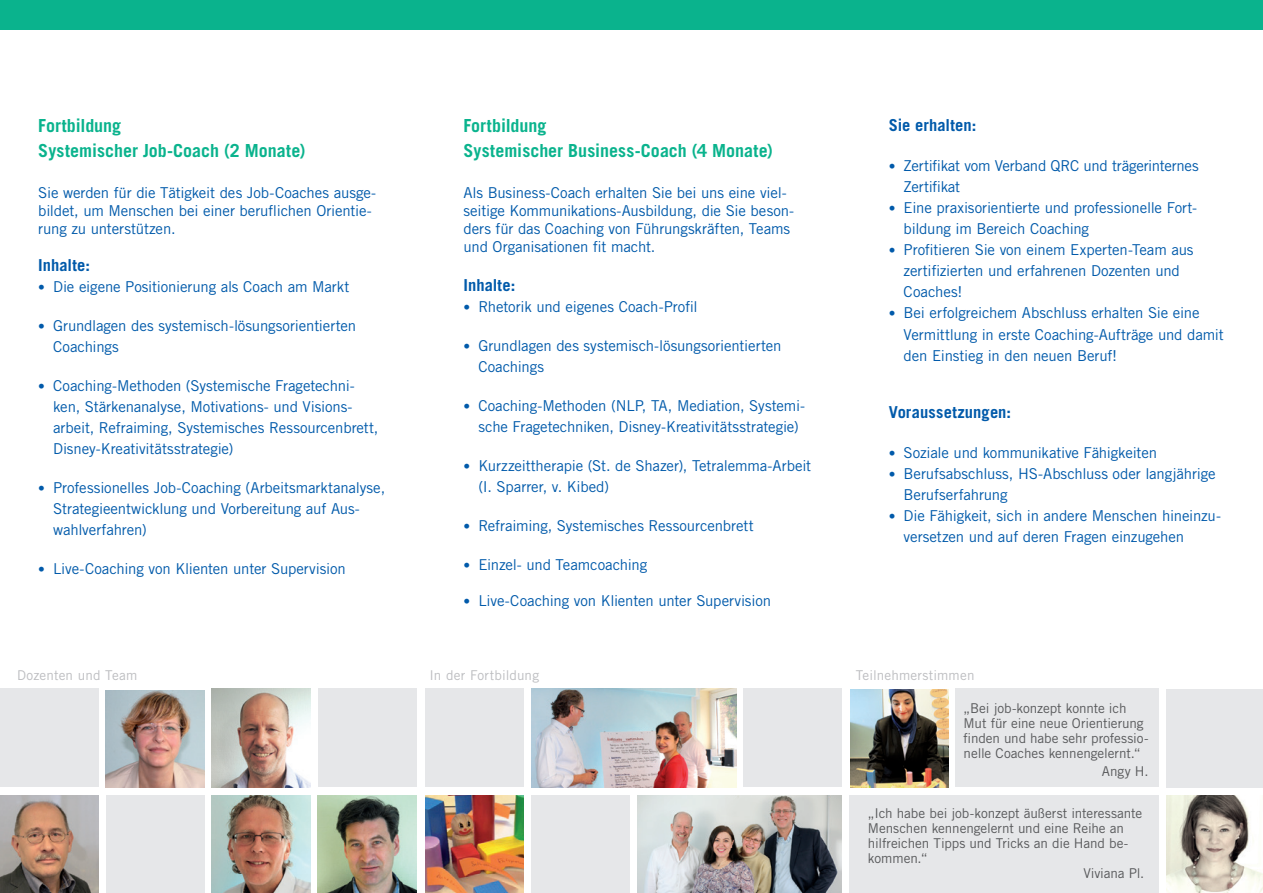
<style>
.page{position:relative;width:1263px;height:893px;background:#fff}
.page>*{position:absolute;margin:0;border:0;box-sizing:border-box;transform-origin:0 0}
.t1{font:700 18px/25.2px "Trade Gothic LT Std";color:#0ab38d}
.t2{font:700 16.5px "Trade Gothic LT Std";letter-spacing:.01em;color:#015aaa}
.t3{font:15px/21px "Trade Gothic LT Std";letter-spacing:-.01em;color:#015aaa}
.t4{font:13.5px/15px "Trade Gothic LT Std";letter-spacing:-.005em;color:#57585a}
.t5{font:13.5px "Trade Gothic LT Std";letter-spacing:.01em;color:#bcbdc0}
.s1{font-size:13.5px}
</style>
<div class="page">
<div style="left:0;top:0;width:1263px;height:30px;background:#0ab38d"></div>
<div style="left:425px;top:689px;width:99px;height:98px;background:#e6e7e9"></div>
<img style="left:531px;top:689px;width:205px;height:98px">
<div style="left:743px;top:689px;width:98px;height:98px;background:#e6e7e9"></div>
<img style="left:425px;top:795px;width:99px;height:98px">
<div style="left:531px;top:795px;width:99px;height:98px;background:#e6e7e9"></div>
<div style="left:850px;top:795px;width:309px;height:98px;background:#e6e7e9"></div>
<div style="left:1061px;top:689px;width:98px;height:98px;background:#e6e7e9"></div>
<div style="left:955px;top:689px;width:119px;height:98px;background:#e6e7e9"></div>
<div style="left:1166px;top:689px;width:97px;height:98px;background:#e6e7e9"></div>
<img style="left:850px;top:689px;width:98px;height:98px">
<img style="left:1166px;top:795px;width:97px;height:98px">
<img style="left:637px;top:795px;width:204px;height:98px">
<div style="left:318px;top:689px;width:98px;height:98px;background:#e6e7e9"></div>
<img style="left:212px;top:795px;width:98px;height:98px">
<img style="left:318px;top:795px;width:98px;height:98px">
<img style="left:0;top:795px;width:98px;height:98px">
<div style="left:0;top:689px;width:98px;height:98px;background:#e6e7e9"></div>
<img style="left:212px;top:689px;width:98px;height:98px">
<img style="left:106px;top:691px;width:98px;height:96px">
<div style="left:106px;top:795px;width:98px;height:98px;background:#e6e7e9"></div>
<p class="t1" style="left:38px;top:113px;width:269px">Fortbildung<br>Systemischer Job-Coach (2 Monate)</p>
<p class="t3" style="left:38px;top:183px;width:339px;line-height:18px">Sie werden für die Tätigkeit des Job-Coaches ausge&shy;bildet, um Menschen bei einer beruflichen Orientie&shy;rung zu unterstü tzen.</p>
<p class="t2" style="left:38px;top:255px;width:53px">Inhalte:</p>
<p class="t3" style="left:38px;top:276px;width:313px"><span class="s1">•</span> Die eigene Positionierung als Coach am Markt</p>
<p class="t3" style="left:53px;top:315px;width:305px;text-indent:-15px"><span class="s1">•</span> Grundlagen des systemisch-lösungsorientierten<br>Coachings</p>
<p class="t3" style="left:53px;top:375px;width:327px;text-indent:-15px"><span class="s1">•</span> Coaching-Methoden (Systemische Fragetechni&shy;ken, Stä rkenanalyse, Motivations- und Visions&shy;arbeit, Refraiming, Systemisches Ressourcenbrett, Disney-Kreativitä tsstrategie)</p>
<p class="t3" style="left:53px;top:477px;width:334px;text-indent:-15px"><span class="s1">•</span> Professionelles Job-Coaching (Arbeitsmarktanalyse,<br>Strategieentwicklung und Vorbereitung auf Aus&shy;wahlverfahren)</p>
<p class="t3" style="left:38px;top:558px;width:309px"><span class="s1">•</span> Live-Coaching von Klienten unter Supervision</p>
<p class="t1" style="left:463px;top:113px;width:311px">Fortbildung<br>Systemischer Business- Coach (4 Monate)</p>
<p class="t3" style="left:463px;top:183px;width:332px;line-height:18px">Als Business-Coach erhalten Sie bei uns eine viel&shy;seitige Kommunikations-Ausbildung, die Sie beson&shy;ders für das Coaching von Führungskräften, Teams und Organisationen fit macht.</p>
<p class="t2" style="left:463px;top:275px;width:53px">Inhalte:</p>
<p class="t3" style="left:463px;top:296px;width:236px"><span class="s1">•</span> Rhetorik und eigenes Coach-Profil</p>
<p class="t3" style="left:478px;top:335px;width:305px;text-indent:-15px"><span class="s1">•</span> Grundlagen des systemisch-lö sungsorientierten<br>Coachings</p>
<p class="t3" style="left:463px;top:395px;width:343px;text-align:center"><span class="s1">•</span> Coaching-Methoden (NLP, TA, Mediation, Systemi&shy;sche Fragetechniken, Disney-Kreativitä tsstrategie)</p>
<p class="t3" style="left:478px;top:455px;width:334px;text-indent:-15px"><span class="s1">•</span> Kurzzeittherapie (St. de Shazer), Tetralemma-Arbeit (I. Sparrer, v. Kibed)</p>
<p class="t3" style="left:463px;top:515px;width:292px"><span class="s1">•</span> Refraiming, Systemisches Ressourcenbrett</p>
<p class="t3" style="left:463px;top:554px;width:185px"><span class="s1">•</span> Einzel- und Teamcoaching</p>
<p class="t3" style="left:463px;top:590px;width:309px"><span class="s1">•</span> Live-Coaching von Klienten unter Supervision</p>
<p class="t2" style="left:889px;top:115px;width:89px">Sie erhalten:</p>
<p class="t3" style="left:904px;top:155px;width:297px;text-indent:-15px"><span class="s1">•</span> Zertifikat vom Verband QRC und trägerinternes<br>Zertifikat</p>
<p class="t3" style="left:904px;top:197px;width:295px;text-indent:-15px"><span class="s1">•</span> Eine praxisorientierte und professionelle Fort&shy;bildung im Bereich Coaching</p>
<p class="t3" style="left:904px;top:239px;width:291px;text-indent:-15px"><span class="s1">•</span> Profitieren Sie von einem Experten-Team aus zertifizierten und erfahrenen Dozenten und<br>Coaches!</p>
<p class="t3" style="left:904px;top:302px;width:322px;text-indent:-15px"><span class="s1">•</span> Bei erfolgreichem Abschluss erhalten Sie eine<br>Vermittlung in erste Coaching-Aufträge und damit den Einstieg in den neuen Beruf!</p>
<p class="t2" style="left:889px;top:401px;width:124px">Voraussetzungen:</p>
<p class="t3" style="left:889px;top:442px;width:270px"><span class="s1">•</span> Soziale und kommunikative Fähigkeiten</p>
<p class="t3" style="left:904px;top:463px;width:313px;text-indent:-15px"><span class="s1">•</span> Berufsabschluss, HS-Abschluss oder langjährige<br>Berufserfahrung</p>
<p class="t3" style="left:904px;top:505px;width:319px;text-indent:-15px"><span class="s1">•</span> Die Fähigkeit, sich in andere Menschen hineinzu&shy;versetzen und auf deren Fragen einzugehen</p>
<p class="t5" style="left:17px;top:667px;width:122px">Dozenten und Team</p>
<p class="t5" style="left:429px;top:667px;width:111px">In der Fortbildung</p>
<p class="t5" style="left:856px;top:667px;width:120px">Teilnehmerstimmen</p>
<p class="t4" style="left:963px;top:700px;width:186px">„Bei job-konzept konnte ich<br>Mut für eine neue Orientierung finden und habe sehr professio&shy;nelle Coaches kennengelernt.“</p>
<p class="t4" style="left:1102px;top:764px;width:48px">Angy H.</p>
<p class="t4" style="left:868px;top:805px;width:276px">„Ich habe bei job-konzept äußerst interessante</p>
<p class="t4" style="left:868px;top:820px;width:257px">Menschen kennengelernt und eine Reihe an</p>
<p class="t4" style="left:868px;top:835px;width:262px">hilfreichen Tipps und Tricks an die Hand be-</p>
<p class="t4" style="left:868px;top:850px;width:61px">kommen.“</p>
<p class="t4" style="left:1083px;top:865px;width:63px">Viviana Pl.</p>
</div>
